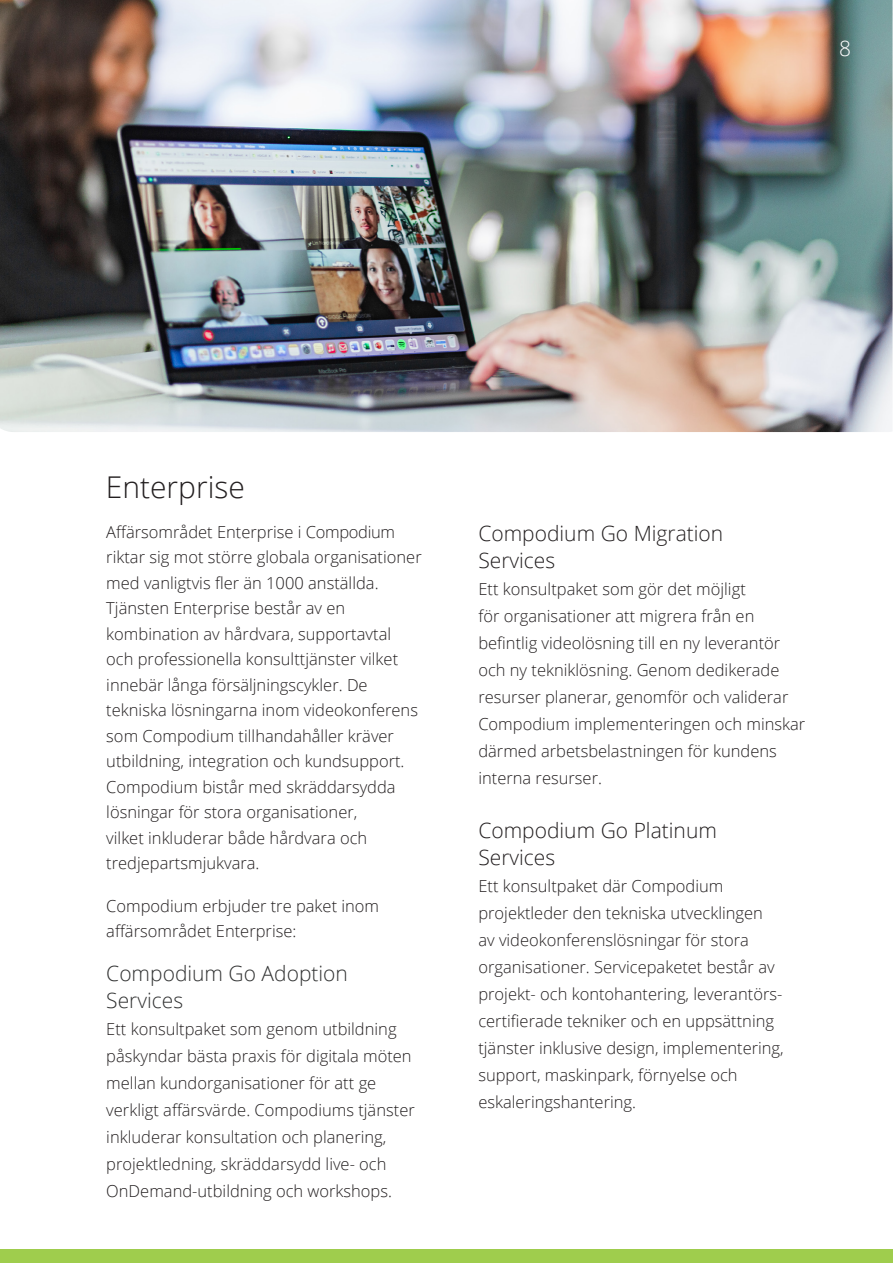
<style>
.page{position:relative;width:893px;height:1263px;background:#fff}
.page>*{position:absolute;margin:0;border:0;box-sizing:border-box;transform-origin:0 0}
.t1{font:300 30px "Open Sans";color:#231f20}
.t2{font:300 21px "Open Sans";color:#231f20}
.t3{font:300 21px/27px "Open Sans";color:#313232}
.t4{font:300 21px "Open Sans";color:#fff}
.t5{font:300 16.5px/27px "Open Sans";color:#231f20}
</style>
<div class="page">
<div style="left:0;top:1249px;width:893px;height:14px;background:#9fcd4d"></div>
<img style="left:0;top:0;width:892px;height:432px">
<p class="t4" style="left:839px;top:34px;width:13px">8</p>
<p class="t1" style="left:106px;top:467px;width:141px">Enterprise</p>
<p class="t5" style="left:106px;top:518px;width:317px;line-height:25.5px">Affärsområdet Enterprise i Compodium riktar sig mot större globala organisationer med vanligtvis fler än 1000 anställda.<br>Tjänsten Enterprise består av en kombination av hårdvara, supportavtal och professionella konsulttjänster vilket innebär långa försäljningscykler. De tekniska lösningarna inom videokonferens som Compodium tillhandahåller kräver utbildning, integration och kundsupport.<br>Compodium bistår med skräddarsydda lösningar för stora organisationer,<br>vilket inkluderar både hårdvara och tredjepartsmjukvara.</p>
<p class="t5" style="left:106px;top:892px;width:274px;line-height:25.5px">Compodium erbjuder tre paket inom affärsområdet Enterprise:</p>
<p class="t3" style="left:106px;top:959px;width:243px">Compodium Go Adoption<br>Services</p>
<p class="t5" style="left:106px;top:1015px;width:310px">Ett konsultpaket som genom utbildning påskyndar bästa praxis för digitala möten mellan kundorganisationer för att ge verkligt affärsvärde. Compodiums tjänster inkluderar konsultation och planering, projektledning, skräddarsydd live- och OnDemand-utbildning och workshops.</p>
<p class="t2" style="left:478px;top:519px;width:246px">Compodium Go Migration</p>
<p class="t2" style="left:478px;top:546px;width:78px">Services</p>
<p class="t5" style="left:478px;top:575px;width:328px">Ett konsultpaket som gör det möjligt<br>för organisationer att migrera från en befintlig videolösning till en ny leverantör och ny tekniklösning. Genom dedikerade resurser planerar, genomför och validerar Compodium implementeringen och minskar därmed arbetsbelastningen för kundens interna resurser.</p>
<p class="t2" style="left:478px;top:816px;width:240px">Compodium Go Platinum</p>
<p class="t2" style="left:478px;top:843px;width:78px">Services</p>
<p class="t5" style="left:478px;top:872px;width:307px">Ett konsultpaket där Compodium projektleder den tekniska utvecklingen<br>av videokonferenslösningar för stora organisationer. Servicepaketet består av projekt- och kontohantering, leverantörs&shy;certifierade tekniker och en uppsättning tjänster inklusive design, implementering, support, maskinpark, förnyelse och eskaleringshantering.</p>
</div>
